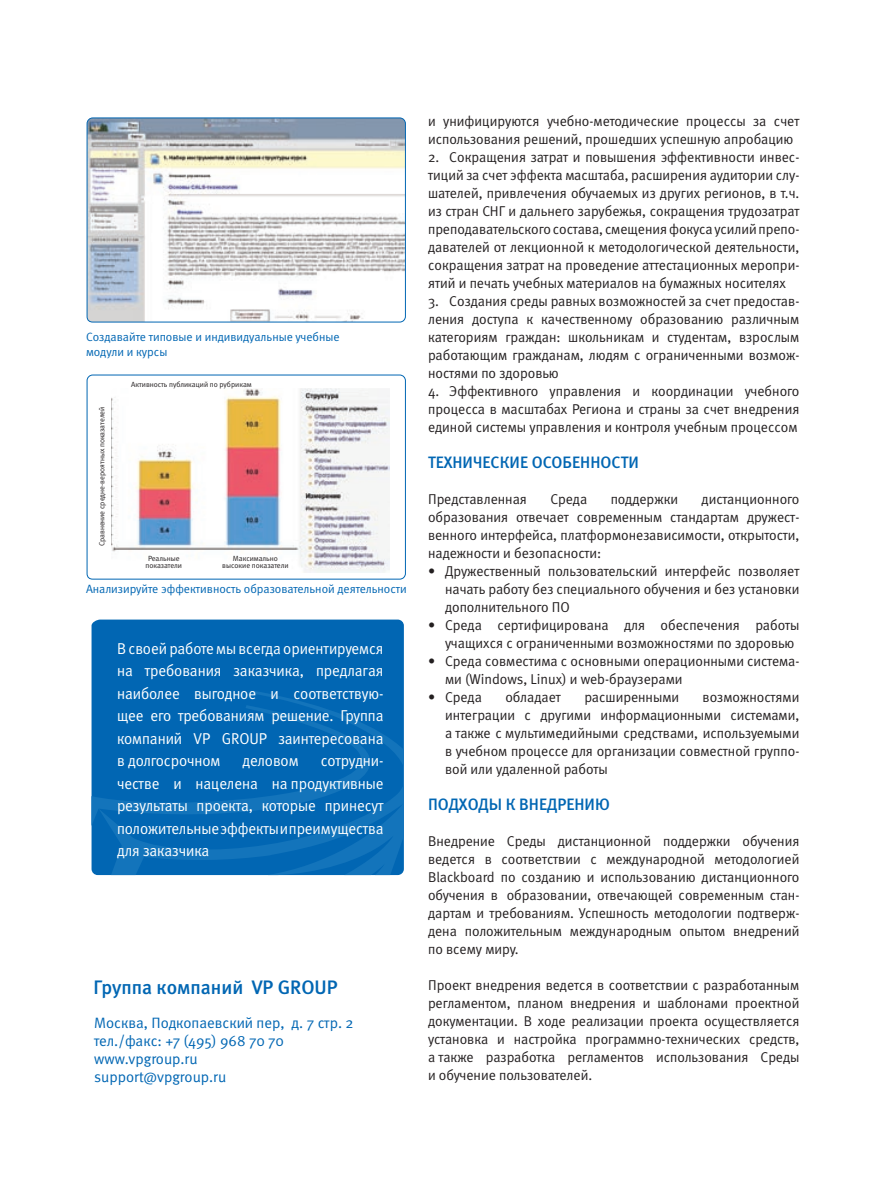
<style>
.page{position:relative;width:893px;height:1191px;background:#fff}
.page>*{position:absolute;margin:0;border:0;box-sizing:border-box;transform-origin:0 0}
.t1{font:19.5px "Meta Medium C";color:#0166b3}
.t2{font:16.5px "Meta Medium LFC";color:#0166b3}
.t3{font:15.75px/22.5px "Meta Normal C";letter-spacing:-.005em;color:#fff;text-align:justify;scale:.96 1}
.t4{font:15px/18px "Meta Normal C";color:#0166b3}
.t5{font:14.25px/18px "Meta Normal C";color:#231f20;text-align:justify}
.t6{font:12px/14.4px "Meta Normal C";color:#0166b3}
.t7{font:7.5px/7.5px "Meta Normal C";color:#231f20;text-align:center}
</style>
<div class="page">
<div style="left:92px;top:619px;width:312px;height:71px;background:#0166b3"></div>
<svg style="left:91px;top:690px;width:313px;height:185px;background:#0569b4"></svg>
<img style="left:87px;top:118px;width:318px;height:204px;border-radius:6px">
<div style="left:87px;top:118px;width:319px;height:204px;border:1px solid #0166b3;border-radius:6px"></div>
<div style="left:87px;top:375px;width:319px;height:204px;border:1px solid #0166b3;border-radius:6px"></div>
<img style="left:111px;top:388px;width:278px;height:185px">
<p class="t6" style="left:86px;top:330px;width:255px">Создавайте типовые и индивидуальные учебные модули и курсы</p>
<p class="t7" style="left:98px;top:546px;width:141px;rotate:-90deg">Сравнение средне-вероятных показателей</p>
<p class="t7" style="left:131px;top:380px;width:122px">Активность публикаций по рубрикам</p>
<p class="t7" style="left:145px;top:554px;width:38px">Реальные показатели</p>
<p class="t7" style="left:222px;top:554px;width:68px">Максимально высокие показатели</p>
<p class="t6" style="left:86px;top:582px;width:322px">Анализируйте эффективность образовательной деятельности</p>
<p class="t3" style="left:117px;top:637px;width:279px">В своей работе мы всегда ориентируемся на требования заказчика, предлагая наиболее выгодное и соответствую&shy;щее его требованиям решение. Группа компаний VP GROUP заинтересована в долгосрочном</p>
<p class="t3" style="left:117px;top:749px;width:279px;text-indent:204px">сотрудни&shy;честве и нацелена на продуктивные результаты проекта, которые принесут положительные эффекты и преимущества для заказчика</p>
<p class="t3" style="left:242px;top:749px;width:60px">деловом</p>
<h1 class="t1" style="left:94px;top:975px;width:246px">Группа компаний VP GROUP</h1>
<p class="t4" style="left:94px;top:1013px;width:261px">Москва, Подкопаевский пер, д. 7 стр. 2 тел./факс: +7 (495) 968 70 70 www.vpgroup.ru<br>support@vpgroup.ru</p>
<p class="t5" style="left:428px;top:112px;width:373px">и унифицируются учебно-методические процессы за счет использования решений, прошедших успешную апробацию</p>
<p class="t5" style="left:428px;top:148px;width:373px">2. Сокращения затрат и повышения эффективности инвес&shy;тиций за счет эффекта масштаба, расширения аудитории слу&shy;шателей, привлечения обучаемых из других регионов, в т.ч. из стран СНГ и дальнего зарубежья, сокращения трудозатрат преподавательского состава, смещения фокуса усилий препо&shy;давателей от лекционной к методологической деятельности, сокращения затрат на проведение аттестационных меропри&shy;ятий и печать учебных материалов на бумажных носителях</p>
<p class="t5" style="left:428px;top:292px;width:373px">3. Создания среды равных возможностей за счет предостав&shy;ления доступа к качественному образованию различным категориям граждан: школьникам и студентам, взрослым работающим гражданам, людям с ограниченными возмож&shy;ностями по здоровью</p>
<p class="t5" style="left:428px;top:382px;width:373px">4. Эффективного управления и координации учебного процесса в масштабах Региона и страны за счет внедрения единой системы управления и контроля учебным процессом</p>
<p class="t2" style="left:428px;top:453px;width:212px">ТЕХНИЧЕСКИЕ ОСОБЕННОСТИ</p>
<p class="t5" style="left:428px;top:490px;width:100px">Представленная</p>
<p class="t5" style="left:550px;top:490px;width:38px">Среда</p>
<p class="t5" style="left:611px;top:490px;width:69px">поддержки</p>
<p class="t5" style="left:428px;top:490px;width:373px;text-indent:274px">дистанционного образования отвечает современным стандартам дружест&shy;венного интерфейса, платформонезависимости, открытости, надежности и безопасности:</p>
<p class="t5" style="left:445px;top:562px;width:356px;text-indent:-17px">• Дружественный пользовательский интерфейс позволяет начать работу без специального обучения и без установки дополнительного ПО</p>
<p class="t5" style="left:445px;top:616px;width:356px;text-indent:-17px">• Среда сертифицирована для обеспечения работы учащихся с ограниченными возможностями по здоровью</p>
<p class="t5" style="left:445px;top:652px;width:356px;text-indent:-17px">• Среда совместима с основными операционными система&shy;ми (Windows, Linux) и web-браузерами</p>
<p class="t5" style="left:428px;top:688px;width:55px">• Среда</p>
<p class="t5" style="left:505px;top:688px;width:57px">обладает</p>
<p class="t5" style="left:584px;top:688px;width:96px">расширенными</p>
<p class="t5" style="left:445px;top:688px;width:356px;text-indent:258px">возможностями интеграции с другими информационными системами, а также с мультимедийными средствами, используемыми в учебном процессе для организации совместной группо&shy;вой или удаленной работы</p>
<p class="t2" style="left:428px;top:795px;width:183px">ПОДХОДЫ К ВНЕДРЕНИЮ</p>
<p class="t5" style="left:428px;top:832px;width:373px">Внедрение Среды дистанционной поддержки обучения ведется в соответствии с международной методологией Blackboard по созданию и использованию дистанционного обучения в образовании, отвечающей современным стан&shy;дартам и требованиям. Успешность методологии подтверж&shy;дена положительным международным опытом внедрений по всему миру.</p>
<p class="t5" style="left:428px;top:976px;width:373px">Проект внедрения ведется в соответствии с разработанным регламентом, планом внедрения и шаблонами проектной документации. В ходе реализации проекта осуществляется установка и настройка программно-технических средств, а также разработка регламентов использования Среды и обучение пользователей.</p>
</div>
